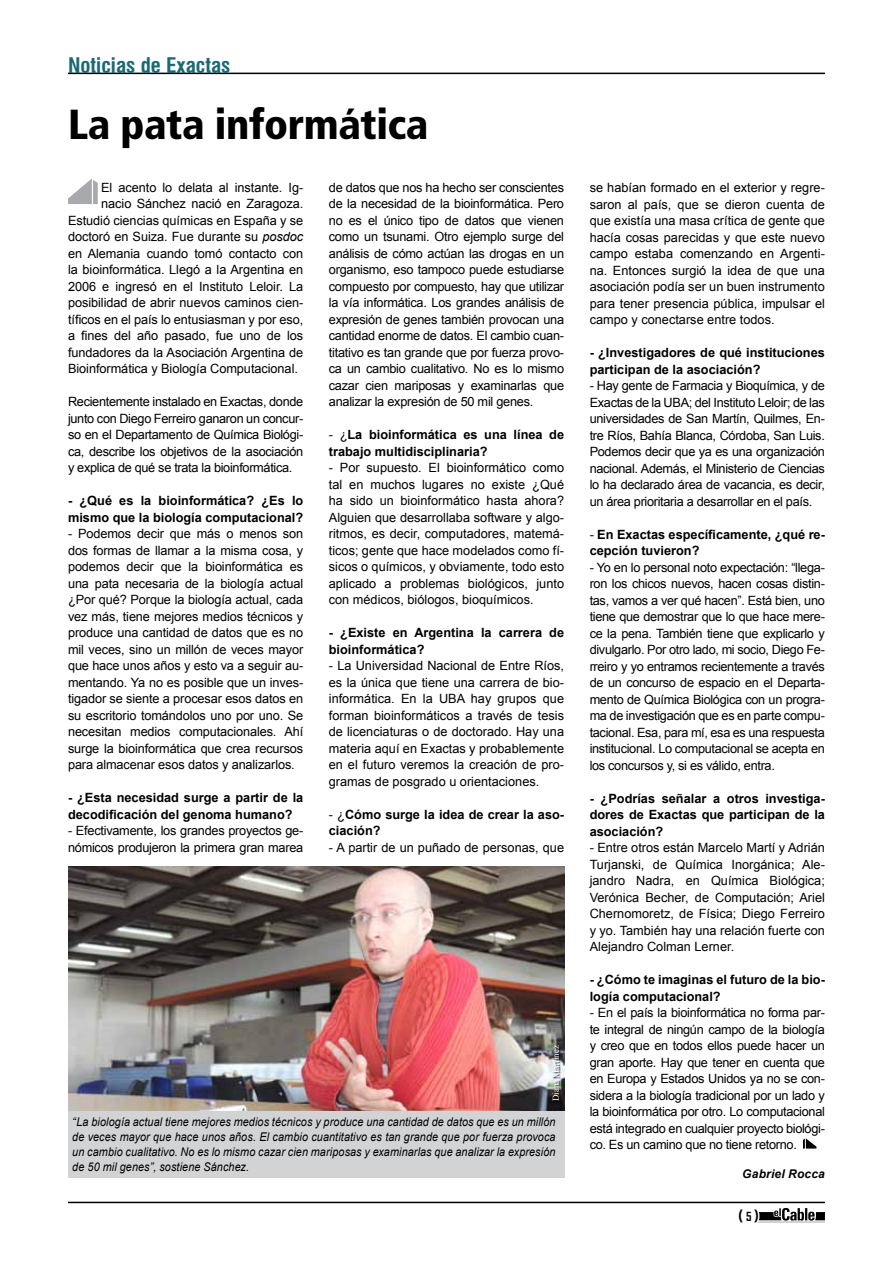
<style>
.page{position:relative;width:893px;height:1263px;background:#fff}
.page>*{position:absolute;margin:0;border:0;box-sizing:border-box;transform-origin:0 0}
.t1{font:900 condensed 42px "Frutiger";letter-spacing:-.01em;color:#000}
.t2{font:700 condensed 21px "Swiss 721 BT";color:#1a6973}
.t3{font:700 15px "Agency FB";color:#000}
.t4{font:12.75px/16.5px "Arial";letter-spacing:-.005em;color:#000;text-align:justify}
.t5{font:700 12.75px/16.5px "Arial";color:#000}
.t6{font:italic 12px/15px "Arial";letter-spacing:.01em;color:#000;text-align:justify;scale:.9 1}
.t7{font:italic 700 12px "Arial";letter-spacing:.015em;color:#000}
.t8{font:9px "Times New Roman";color:#fff}
.s1{font-style:italic}
.s2{font-weight:400}
.s3{font-size:12px}
</style>
<div class="page">
<hr style="left:68px;top:1202px;width:757px;height:1px;background:#000">
<hr style="left:68px;top:73px;width:757px;height:1px;background:#000">
<svg style="left:736px;top:1201px;width:89px;height:22px"></svg>
<img style="left:68px;top:866px;width:496px;height:245px">
<div style="left:68px;top:1111px;width:496px;height:66px;background:#d1d3d4"></div>
<svg style="left:803px;top:1138px;width:13px;height:11px"></svg>
<svg style="left:68px;top:178px;width:30px;height:26px"></svg>
<div style="left:553px;top:1046px;width:7px;height:57px;background:#000;opacity:.75"></div>
<h2 class="t2" style="left:68px;top:52px;width:164px">Noticias de Exactas</h2>
<h1 class="t1" style="left:68px;top:99px;width:362px">La pata informática</h1>
<p class="t4" style="left:101px;top:179px;width:204px">El acento lo delata al instante. Ig-</p>
<p class="t4" style="left:101px;top:195px;width:204px">nacio Sánchez nació en Zaragoza.</p>
<p class="t4" style="left:68px;top:212px;width:237px">Estudió ciencias químicas en España y se</p>
<p class="t4" style="left:68px;top:228px;width:237px">doctoró en Suiza. Fue durante su <span class="s1">posdoc</span></p>
<p class="t4" style="left:68px;top:245px;width:237px">en Alemania cuando tomó contacto con</p>
<p class="t4" style="left:68px;top:261px;width:237px">la bioinformática. Llegó a la Argentina en</p>
<p class="t4" style="left:68px;top:278px;width:237px">2006 e ingresó en el Instituto Leloir. La</p>
<p class="t4" style="left:68px;top:294px;width:237px">posibilidad de abrir nuevos caminos cien-</p>
<p class="t4" style="left:68px;top:311px;width:237px">tíficos en el país lo entusiasman y por eso,</p>
<p class="t4" style="left:68px;top:327px;width:237px">a fines del año pasado, fue uno de los</p>
<p class="t4" style="left:68px;top:344px;width:237px">fundadores da la Asociación Argentina de</p>
<p class="t4" style="left:68px;top:360px;width:231px">Bioinformática y Biología Computacional.</p>
<p class="t4" style="left:68px;top:393px;width:237px">Recientemente instalado en Exactas, donde junto con Diego Ferreiro ganaron un concur&shy;so en el Departamento de Química Biológi&shy;ca, describe los objetivos de la asociación y explica de qué se trata la bioinformática.</p>
<p class="t5" style="left:68px;top:493px;width:237px">- ¿Qué es la bioinformática? ¿Es lo mismo que la biología computacional?</p>
<p class="t4" style="left:68px;top:525px;width:237px">- Podemos decir que más o menos son dos formas de llamar a la misma cosa, y podemos decir que la bioinformática es una pata necesaria de la biología actual ¿Por qué? Porque la biología actual, cada vez más, tiene mejores medios técnicos y produce una cantidad de datos que es no mil veces, sino un millón de veces mayor que hace unos años y esto va a seguir au&shy;mentando. Ya no es posible que un inves&shy;tigador se siente a procesar esos datos en su escritorio tomándolos uno por uno. Se necesitan medios computacionales. Ahí surge la bioinformática que crea recursos para almacenar esos datos y analizarlos.</p>
<p class="t5" style="left:68px;top:790px;width:237px">- ¿Esta necesidad surge a partir de la decodificación del genoma humano?</p>
<p class="t4" style="left:68px;top:822px;width:237px">- Efectivamente, los grandes proyectos ge&shy;nómicos produjeron la primera gran marea</p>
<p class="t4" style="left:329px;top:179px;width:237px">de datos que nos ha hecho ser conscientes de la necesidad de la bioinformática. Pero no es el único tipo de datos que vienen como un tsunami. Otro ejemplo surge del análisis de cómo actúan las drogas en un organismo, eso tampoco puede estudiarse compuesto por compuesto, hay que utilizar la vía informática. Los grandes análisis de expresión de genes también provocan una cantidad enorme de datos. El cambio cuan&shy;titativo es tan grande que por fuerza provo&shy;ca un cambio cualitativo. No es lo mismo cazar cien mariposas y examinarlas que analizar la expresión de 50 mil genes.</p>
<p class="t5" style="left:329px;top:427px;width:237px"><span class="s2">- ¿</span>La bioinformática es una línea de trabajo multidisciplinaria?</p>
<p class="t4" style="left:329px;top:459px;width:237px">- Por supuesto. El bioinformático como tal en muchos lugares no existe ¿Qué ha sido un bioinformático hasta ahora?<br>Alguien que desarrollaba software y algo&shy;ritmos, es decir, computadores, matemá&shy;ticos; gente que hace modelados como fí&shy;sicos o químicos, y obviamente, todo esto aplicado a problemas biológicos, junto con médicos, biólogos, bioquímicos.</p>
<p class="t5" style="left:329px;top:625px;width:237px">- ¿Existe en Argentina la carrera de bioinformática?</p>
<p class="t4" style="left:329px;top:657px;width:237px">- La Universidad Nacional de Entre Ríos, es la única que tiene una carrera de bio&shy;informática. En la UBA hay grupos que forman bioinformáticos a través de tesis de licenciaturas o de doctorado. Hay una materia aquí en Exactas y probablemente en el futuro veremos la creación de pro&shy;gramas de posgrado u orientaciones.</p>
<p class="t5" style="left:329px;top:806px;width:237px"><span class="s2">- ¿</span>Cómo surge la idea de crear la aso&shy;ciación?</p>
<p class="t4" style="left:329px;top:839px;width:237px">- A partir de un puñado de personas, que</p>
<p class="t8" style="left:550px;top:1101px;width:58px;rotate:-90deg">Diana Martínez</p>
<p class="t6" style="left:72px;top:1114px;width:538px">“La biología actual tiene mejores medios técnicos y produce una cantidad de datos que es un millón de veces mayor que hace unos años. El cambio cuantitativo es tan grande que por fuerza provoca un cambio cualitativo. No es lo mismo cazar cien mariposas y examinarlas que analizar la expresión de 50 mil genes”, sostiene Sánchez.</p>
<p class="t4" style="left:590px;top:179px;width:237px">se habían formado en el exterior y regre&shy;saron al país, que se dieron cuenta de que existía una masa crítica de gente que hacía cosas parecidas y que este nuevo campo estaba comenzando en Argenti&shy;na. Entonces surgió la idea de que una asociación podía ser un buen instrumento para tener presencia pública, impulsar el campo y conectarse entre todos.</p>
<p class="t5" style="left:590px;top:345px;width:237px">- ¿Investigadores de qué instituciones participan de la asociación?</p>
<p class="t4" style="left:590px;top:377px;width:237px">- Hay gente de Farmacia y Bioquímica, y de Exactas de la UBA; del Instituto Leloir; de las universidades de San Martín, Quilmes, En&shy;tre Ríos, Bahía Blanca, Córdoba, San Luis.<br>Podemos decir que ya es una organización nacional. Además, el Ministerio de Ciencias lo ha declarado área de vacancia, es decir, un área prioritaria a desarrollar en el país.</p>
<p class="t5" style="left:590px;top:526px;width:237px"><span class="s2">-</span> En Exactas específicamente, ¿qué re&shy;cepción tuvieron?</p>
<p class="t4" style="left:590px;top:559px;width:237px">- Yo en lo personal noto expectación: “llega&shy;ron los chicos nuevos, hacen cosas distin&shy;tas, vamos a ver qué hacen”. Está bien, uno tiene que demostrar que lo que hace mere&shy;ce la pena. También tiene que explicarlo y divulgarlo. Por otro lado, mi socio, Diego Fe&shy;rreiro y yo entramos recientemente a través de un concurso de espacio en el Departa&shy;mento de Química Biológica con un progra&shy;ma de investigación que es en parte compu&shy;tacional. Esa, para mí, esa es una respuesta institucional. Lo computacional se acepta en los concursos y, si es válido, entra.</p>
<p class="t5" style="left:590px;top:790px;width:237px;text-align:justify">- ¿Podrías señalar a otros investiga&shy;dores de Exactas que participan de la asociación?</p>
<p class="t4" style="left:590px;top:839px;width:237px">- Entre otros están Marcelo Martí y Adrián Turjanski, de Química Inorgánica; Ale&shy;jandro Nadra, en Química Biológica; Verónica Becher, de Computación; Ariel Chernomoretz, de Física; Diego Ferreiro y yo. También hay una relación fuerte con Alejandro Colman Lerner.</p>
<p class="t5" style="left:590px;top:972px;width:237px">- ¿Cómo te imaginas el futuro de la bio&shy;logía computacional?</p>
<p class="t4" style="left:590px;top:1004px;width:237px">- En el país la bioinformática no forma par&shy;te integral de ningún campo de la biología y creo que en todos ellos puede hacer un gran aporte. Hay que tener en cuenta que en Europa y Estados Unidos ya no se con&shy;sidera a la biología tradicional por un lado y la bioinformática por otro. Lo computacional está integrado en cualquier proyecto biológi&shy;co. Es un camino que no tiene retorno.</p>
<p class="t7" style="left:742px;top:1166px;width:84px">Gabriel Rocca</p>
<p class="t3" style="left:738px;top:1206px;width:22px">( <span class="s3">5</span> )</p>
</div>
